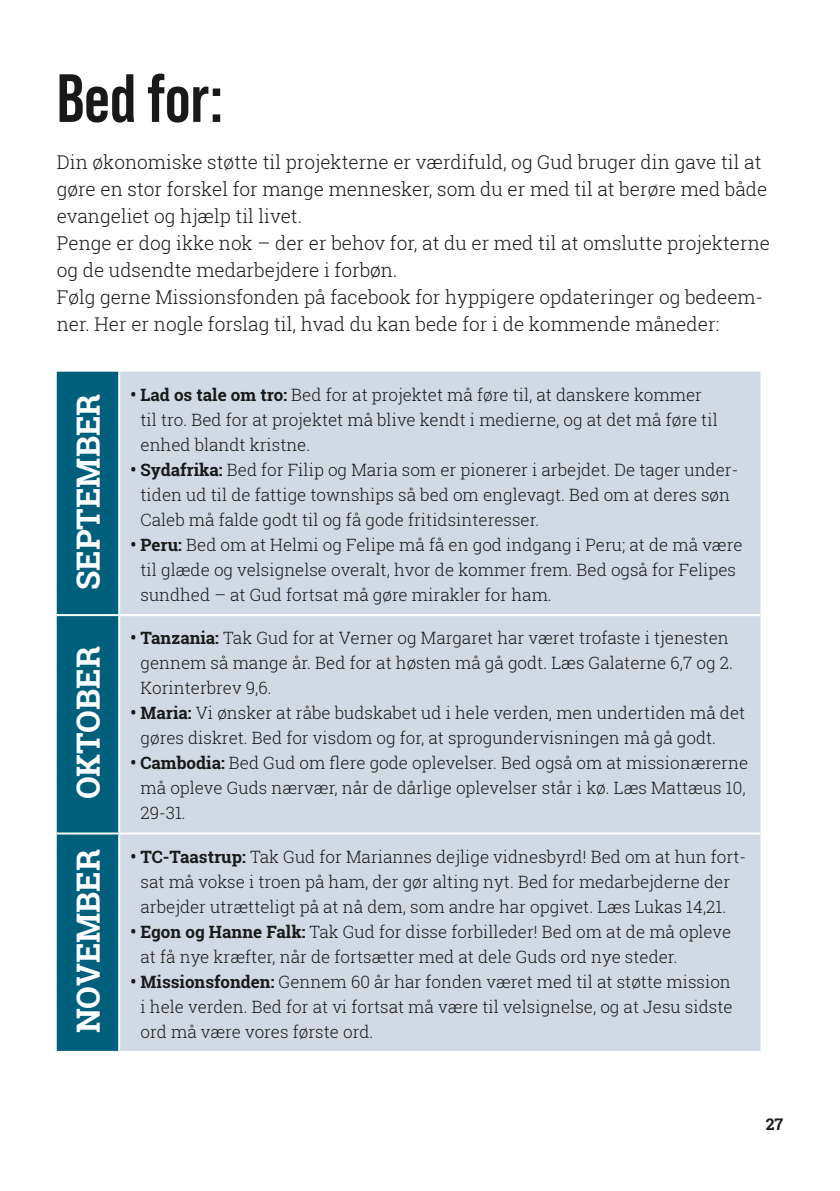
<style>
.page{position:relative;width:840px;height:1191px;background:#fff}
.page>*{position:absolute;margin:0;border:0;box-sizing:border-box;transform-origin:0 0}
.t1{font:700 68px "Bebas Neue Pro";color:#191918}
.t2{font:700 32px "Roboto Slab";color:#fff}
.t3{font:300 19px/27px "Roboto Slab";color:#191918}
.t4{font:300 17px/25px "Roboto Slab";color:#191918}
.t5{font:700 16px "Roboto Slab";color:#191918}
.s1{font-weight:700}
</style>
<div class="page">
<div style="left:57px;top:372px;width:61px;height:679px;background:#00607c"></div>
<div style="left:120px;top:372px;width:640px;height:679px;background:#d1dae4"></div>
<hr style="left:57px;top:614px;width:62px;height:2px;background:#fff">
<hr style="left:119px;top:614px;width:641px;height:2px;background:#fff">
<hr style="left:57px;top:832px;width:62px;height:2px;background:#fff">
<hr style="left:119px;top:832px;width:641px;height:2px;background:#fff">
<h1 class="t1" style="left:57px;top:59px;width:168px">Bed for:</h1>
<p class="t3" style="left:57px;top:148px;width:714px">Din økonomiske støtte til projekterne er værdifuld, og Gud bruger din gave til at gøre en stor forskel for mange mennesker, som du er med til at berøre med både evangeliet og hjælp til livet.<br>Penge er dog ikke nok – der er behov for, at du er med til at omslutte projekterne og de udsendte medarbejdere i forbøn.<br>Følg gerne Missionsfonden på facebook for hyppigere opdateringer og bedeem&shy;ner. Her er nogle forslag til, hvad du kan bede for i de kommende måneder:</p>
<h2 class="t2" style="left:66px;top:590px;width:198px;rotate:-90deg">SEPTEMBER</h2>
<p class="t4" style="left:140px;top:382px;width:578px;text-indent:-10px"><span class="s1">• Lad os tale om tro:</span> Bed for at projektet må føre til, at danskere kommer til tro. Bed for at projektet må blive kendt i medierne, og at det må føre til enhed blandt kristne.</p>
<p class="t4" style="left:140px;top:457px;width:599px;text-indent:-10px"><span class="s1">• Sydafrika:</span> Bed for Filip og Maria som er pionerer i arbejdet. De tager under&shy;tiden ud til de fattige townships så bed om englevagt. Bed om at deres søn<br>Caleb må falde godt til og få gode fritidsinteresser.</p>
<p class="t4" style="left:140px;top:532px;width:603px;text-indent:-10px"><span class="s1">• Peru:</span> Bed om at Helmi og Felipe må få en god indgang i Peru; at de må være til glæde og velsignelse overalt, hvor de kommer frem. Bed også for Felipes sundhed – at Gud fortsat må gøre mirakler for ham.</p>
<h2 class="t2" style="left:66px;top:799px;width:154px;rotate:-90deg">OKTOBER</h2>
<p class="t4" style="left:140px;top:625px;width:593px;text-indent:-10px"><span class="s1">• Tanzania:</span> Tak Gud for at Verner og Margaret har været trofaste i tjenesten gennem så mange år. Bed for at høsten må gå godt. Læs Galaterne 6,7 og 2.<br>Korinterbrev 9,6.</p>
<p class="t4" style="left:140px;top:700px;width:606px;text-indent:-10px"><span class="s1">• Maria:</span> Vi ønsker at råbe budskabet ud i hele verden, men undertiden må det gøres diskret. Bed for visdom og for, at sprogundervisningen må gå godt.</p>
<p class="t4" style="left:140px;top:750px;width:608px;text-indent:-10px"><span class="s1">• Cambodia:</span> Bed Gud om flere gode oplevelser. Bed også om at missionærerne må opleve Guds nærvær, når de dårlige oplevelser står i kø. Læs Mattæus 10,<br>29-31.</p>
<h2 class="t2" style="left:66px;top:1033px;width:186px;rotate:-90deg">NOVEMBER</h2>
<p class="t4" style="left:130px;top:843px;width:616px;text-align:center"><span class="s1">• TC-Taastrup:</span> Tak Gud for Mariannes dejlige vidnesbyrd! Bed om at hun fort&shy;sat må vokse i troen på ham, der gør alting nyt. Bed for medarbejderne der arbejder utrætteligt på at nå dem, som andre har opgivet. Læs Lukas 14,21.</p>
<p class="t4" style="left:140px;top:918px;width:592px;text-indent:-10px"><span class="s1">• Egon og Hanne Falk:</span> Tak Gud for disse forbilleder! Bed om at de må opleve at få nye kræfter, når de fortsætter med at dele Guds ord nye steder.</p>
<p class="t4" style="left:140px;top:968px;width:593px;text-align:justify;text-indent:-10px"><span class="s1">• Missionsfonden:</span> Gennem 60 år har fonden været med til at støtte mission i hele verden. Bed for at vi fortsat må være til velsignelse, og at Jesu sidste ord må være vores første ord.</p>
<p class="t5" style="left:765px;top:1113px;width:19px">27</p>
</div>
